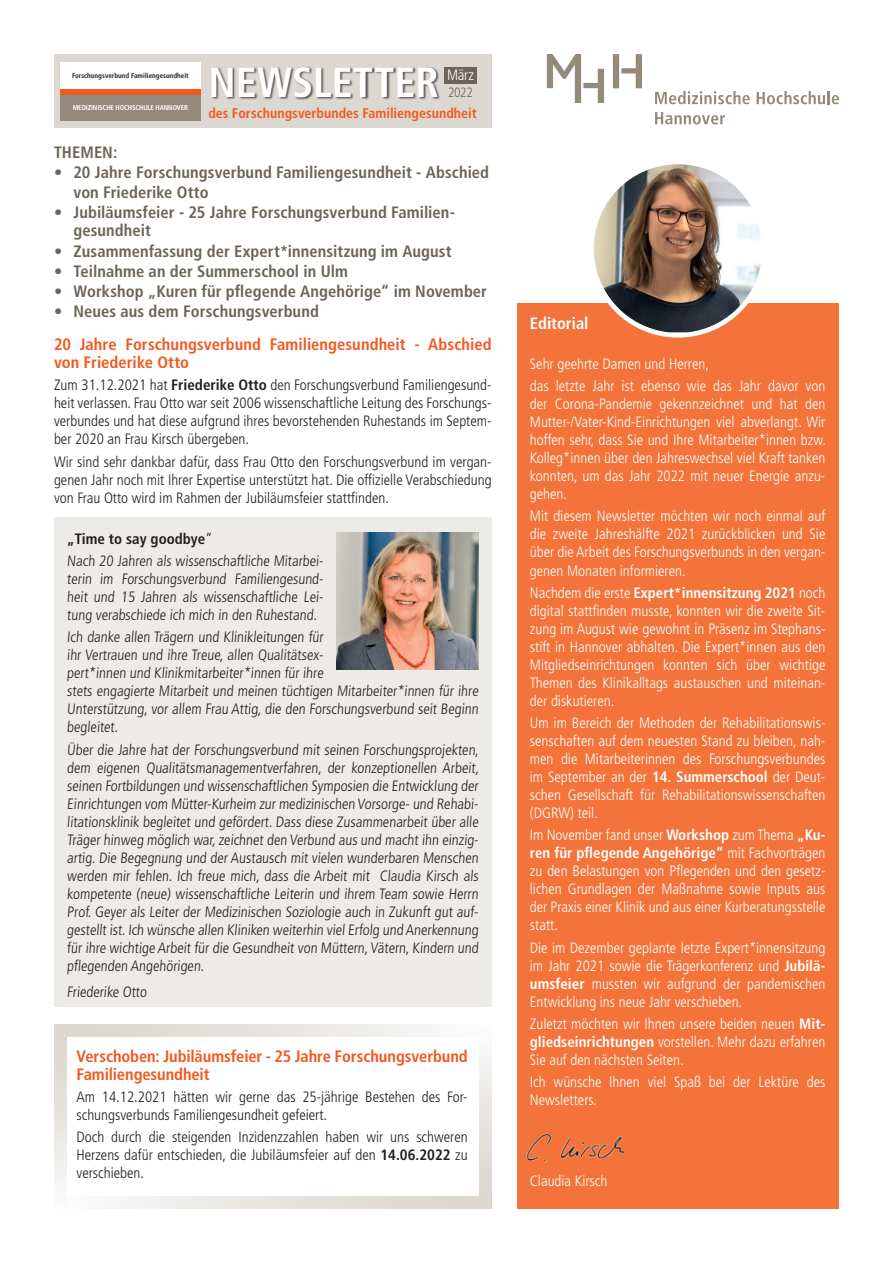
<style>
.page{position:relative;width:893px;height:1263px;background:#fff}
.page>*{position:absolute;margin:0;border:0;box-sizing:border-box;transform-origin:0 0}
.t1{font:700 condensed 42.15px "Frutiger LT Std";color:#fff}
.t2{font:700 condensed 16.5px/20.1px "Frutiger LT Std";letter-spacing:.005em;color:#6c6458}
.t3{font:700 condensed 16.5px/18px "Frutiger LT Std";color:#f15921}
.t4{font:700 condensed 16.5px "Frutiger LT Std";color:#fff}
.t5{font:300 condensed 15px/18px "Frutiger LT Std";color:#231f20;text-align:justify}
.t6{font:300 condensed 15px/18px "Frutiger LT Std";color:#fff;text-align:justify}
.t7{font:700 condensed 13.95px "Frutiger LT Std";color:#f15921}
.t8{font:300 condensed 13.5px "Frutiger LT Std";color:#6c6458}
.t9{font:700 condensed 7.05px "Frutiger LT Std";letter-spacing:.005em;color:#231f20}
.t10{font:700 condensed 7.05px "Frutiger LT Std";letter-spacing:-.02em;color:#fff}
.s1{font-weight:700}
</style>
<div class="page">
<div style="left:54px;top:518px;width:438px;height:489px;background:#edebe7"></div>
<div style="left:517px;top:304px;width:322px;height:905px;background:#f3733a"></div>
<svg style="left:547px;top:54px;width:57px;height:49px"></svg>
<svg style="left:613px;top:54px;width:29px;height:34px"></svg>
<svg style="left:655px;top:112px;width:70px;height:12px"></svg>
<svg style="left:655px;top:91px;width:95px;height:13px"></svg>
<svg style="left:757px;top:91px;width:82px;height:13px"></svg>
<div style="left:589px;top:159px;width:178px;height:179px;background:#fff;border-radius:50%"></div>
<img style="left:594px;top:164px;width:168px;height:168px">
<div style="left:54px;top:54px;width:438px;height:74px;background:#dcd7d0"></div>
<div style="left:211px;top:66px;width:229px;height:34px;background:#231f20;opacity:.75"></div>
<div style="left:60px;top:62px;width:141px;height:58px;background:#fff"></div>
<div style="left:60px;top:92px;width:141px;height:28px;background:#948a7c"></div>
<div style="left:60px;top:89px;width:141px;height:6px;background:#f15921"></div>
<div style="left:444px;top:67px;width:33px;height:17px;background:#6c6458"></div>
<img style="left:526px;top:1133px;width:100px;height:29px">
<svg style="left:118px;top:1196px;width:361px;height:13px;background:#e6e3de"></svg>
<svg style="left:54px;top:1024px;width:375px;height:12px;background:#e6e3de"></svg>
<svg style="left:54px;top:1027px;width:13px;height:158px;background:#e6e3de"></svg>
<svg style="left:479px;top:1052px;width:13px;height:157px;background:#e6e3de"></svg>
<img style="left:336px;top:532px;width:142px;height:138px">
<p class="t9" style="left:72px;top:72px;width:118px">Forschungsverbund Familiengesundheit</p>
<p class="t10" style="left:73px;top:103px;width:117px">MEDIZINISCHE HOCHSCHULE HANNOVER</p>
<h1 class="t1" style="left:208px;top:57px;width:232px">NEWSLETTER</h1>
<p class="t7" style="left:208px;top:105px;width:270px">des Forschungsverbundes Familiengesundheit</p>
<p class="t6" style="left:447px;top:66px;width:28px">März</p>
<p class="t8" style="left:448px;top:84px;width:26px">2022</p>
<p class="t2" style="left:54px;top:142px;width:65px">THEMEN:</p>
<p class="t2" style="left:74px;top:162px;width:417px;text-indent:-20px">• 20 Jahre Forschungsverbund Familiengesundheit - Abschied von Friederike Otto</p>
<p class="t2" style="left:74px;top:204px;width:383px;line-height:18px;text-indent:-20px">• Jubiläumsfeier - 25 Jahre Forschungsverbund Familien&shy;gesundheit</p>
<p class="t2" style="left:54px;top:241px;width:399px">• Zusammenfassung der Expert*innensitzung im August</p>
<p class="t2" style="left:54px;top:261px;width:296px">• Teilnahme an der Summerschool in Ulm</p>
<p class="t2" style="left:54px;top:281px;width:435px">• Workshop „Kuren für pflegende Angehörige“ im November</p>
<p class="t2" style="left:54px;top:301px;width:266px">• Neues aus dem Forschungsverbund</p>
<p class="t3" style="left:54px;top:335px;width:439px">20 Jahre Forschungsverbund Familiengesundheit - Abschied von Friederike Otto</p>
<p class="t5" style="left:54px;top:376px;width:439px">Zum 31.12.2021 hat <span class="s1">Friederike Otto</span> den Forschungsverbund Familiengesund&shy;heit verlassen. Frau Otto war seit 2006 wissenschaftliche Leitung des Forschungs&shy;verbundes und hat diese aufgrund ihres bevorstehenden Ruhestands im Septem&shy;ber 2020 an Frau Kirsch übergeben.</p>
<p class="t5" style="left:54px;top:452px;width:439px">Wir sind sehr dankbar dafür, dass Frau Otto den Forschungsverbund im vergan&shy;genen Jahr noch mit Ihrer Expertise unterstützt hat. Die offizielle Verabschiedung von Frau Otto wird im Rahmen der Jubiläumsfeier stattfinden.</p>
<p class="t5" style="left:67px;top:528px;width:259px;line-height:22.2px"><span class="s1">„Time to say goodbye</span>”<br>Nach 20 Jahren als wissenschaftliche Mitarbei-</p>
<p class="t5" style="left:67px;top:570px;width:259px">terin im Forschungsverbund Familiengesund&shy;heit und 15 Jahren als wissenschaftliche Lei&shy;tung verabschiede ich mich in den Ruhestand.</p>
<p class="t5" style="left:67px;top:628px;width:414px;text-align:left">Ich danke allen Trägern und Klinikleitungen für<br>ihr Vertrauen und ihre Treue, allen Qualitätsex-<br>pert*innen und Klinikmitarbeiter*innen für ihre<br>stets engagierte Mitarbeit und meinen tüchtigen Mitarbeiter*innen für ihre Unterstützung, vor allem Frau Attig, die den Forschungsverbund seit Beginn begleitet.</p>
<p class="t5" style="left:67px;top:740px;width:415px">Über die Jahre hat der Forschungsverbund mit seinen Forschungsprojekten, dem eigenen Qualitätsmanagementverfahren, der konzeptionellen Arbeit, seinen Fortbildungen und wissenschaftlichen Symposien die Entwicklung der Einrichtungen vom Mütter-Kurheim zur medizinischen Vorsorge- und Rehabi&shy;litationsklinik begleitet und gefördert. Dass diese Zusammenarbeit über alle Träger hinweg möglich war, zeichnet den Verbund aus und macht ihn einzig&shy;artig. Die Begegnung und der Austausch mit vielen wunderbaren Menschen werden mir fehlen. Ich freue mich, dass die Arbeit mit Claudia Kirsch als kompetente (neue) wissenschaftliche Leiterin und ihrem Team sowie Herrn Prof. Geyer als Leiter der Medizinischen Soziologie auch in Zukunft gut auf&shy;gestellt ist. Ich wünsche allen Kliniken weiterhin viel Erfolg und Anerkennung für ihre wichtige Arbeit für die Gesundheit von Müttern,Vätern, Kindern und pflegenden Angehörigen.</p>
<p class="t5" style="left:67px;top:983px;width:83px">Friederike Otto</p>
<p class="t3" style="left:77px;top:1047px;width:393px">Verschoben: Jubiläumsfeier - 25 Jahre Forschungsverbund<br>Familiengesundheit</p>
<p class="t5" style="left:77px;top:1088px;width:393px">Am 14.12.2021 hätten wir gerne das 25-jährige Bestehen des For&shy;schungsverbunds Familiengesundheit gefeiert.</p>
<p class="t5" style="left:77px;top:1128px;width:393px">Doch durch die steigenden Inzidenzzahlen haben wir uns schweren Herzens dafür entschieden, die Jubiläumsfeier auf den <span class="s1">14.06.2022</span> zu verschieben.</p>
<p class="t4" style="left:530px;top:313px;width:60px">Editorial</p>
<p class="t6" style="left:530px;top:353px;width:297px;line-height:22.2px">Sehr geehrte Damen und Herren,<br>das letzte Jahr ist ebenso wie das Jahr davor von</p>
<p class="t6" style="left:530px;top:395px;width:298px">der Corona-Pandemie gekennzeichnet und hat den Mutter-/Vater-Kind-Einrichtungen viel abverlangt. Wir hoffen sehr, dass Sie und Ihre Mitarbeiter*innen bzw.<br>Kolleg*innen über den Jahreswechsel viel Kraft tanken konnten, um das Jahr 2022 mit neuer Energie anzu&shy;gehen.</p>
<p class="t6" style="left:530px;top:507px;width:297px">Mit diesem Newsletter möchten wir noch einmal auf die zweite Jahreshälfte 2021 zurückblicken und Sie über die Arbeit des Forschungsverbunds in den vergan&shy;genen Monaten informieren.</p>
<p class="t6" style="left:530px;top:584px;width:297px">Nachdem die erste <span class="s1">Expert*innensitzung 2021</span> noch digital stattfinden musste, konnten wir die zweite Sit&shy;zung im August wie gewohnt in Präsenz im Stephans&shy;stift in Hannover abhalten. Die Expert*innen aus den Mitgliedseinrichtungen konnten sich über wichtige Themen des Klinikalltags austauschen und miteinan&shy;der diskutieren.</p>
<p class="t6" style="left:530px;top:714px;width:297px">Um im Bereich der Methoden der Rehabilitationswis&shy;senschaften auf dem neuesten Stand zu bleiben, nah&shy;men die Mitarbeiterinnen des Forschungsverbundes im September an der <span class="s1">14. Summerschool</span> der Deut&shy;schen Gesellschaft für Rehabilitationswissenschaften (DGRW) teil.</p>
<p class="t6" style="left:530px;top:826px;width:297px">Im November fand unser <span class="s1">Workshop</span> zum Thema <span class="s1">„Ku&shy;ren für pflegende Angehörige“</span> mit Fachvorträgen zu den Belastungen von Pflegenden und den gesetz&shy;lichen Grundlagen der Maßnahme sowie Inputs aus der Praxis einer Klinik und aus einer Kurberatungsstelle statt.</p>
<p class="t6" style="left:530px;top:938px;width:297px">Die im Dezember geplante letzte Expert*innensitzung im Jahr 2021 sowie die Trägerkonferenz und <span class="s1">Jubilä&shy;umsfeier</span> mussten wir aufgrund der pandemischen Entwicklung ins neue Jahr verschieben.</p>
<p class="t6" style="left:530px;top:1015px;width:297px">Zuletzt möchten wir Ihnen unsere beiden neuen <span class="s1">Mit&shy;gliedseinrichtungen</span> vorstellen. Mehr dazu erfahren Sie auf den nächsten Seiten.</p>
<p class="t6" style="left:530px;top:1073px;width:297px">Ich wünsche Ihnen viel Spaß bei der Lektüre des<br>Newsletters.</p>
<p class="t6" style="left:530px;top:1171px;width:79px">Claudia Kirsch</p>
</div>
